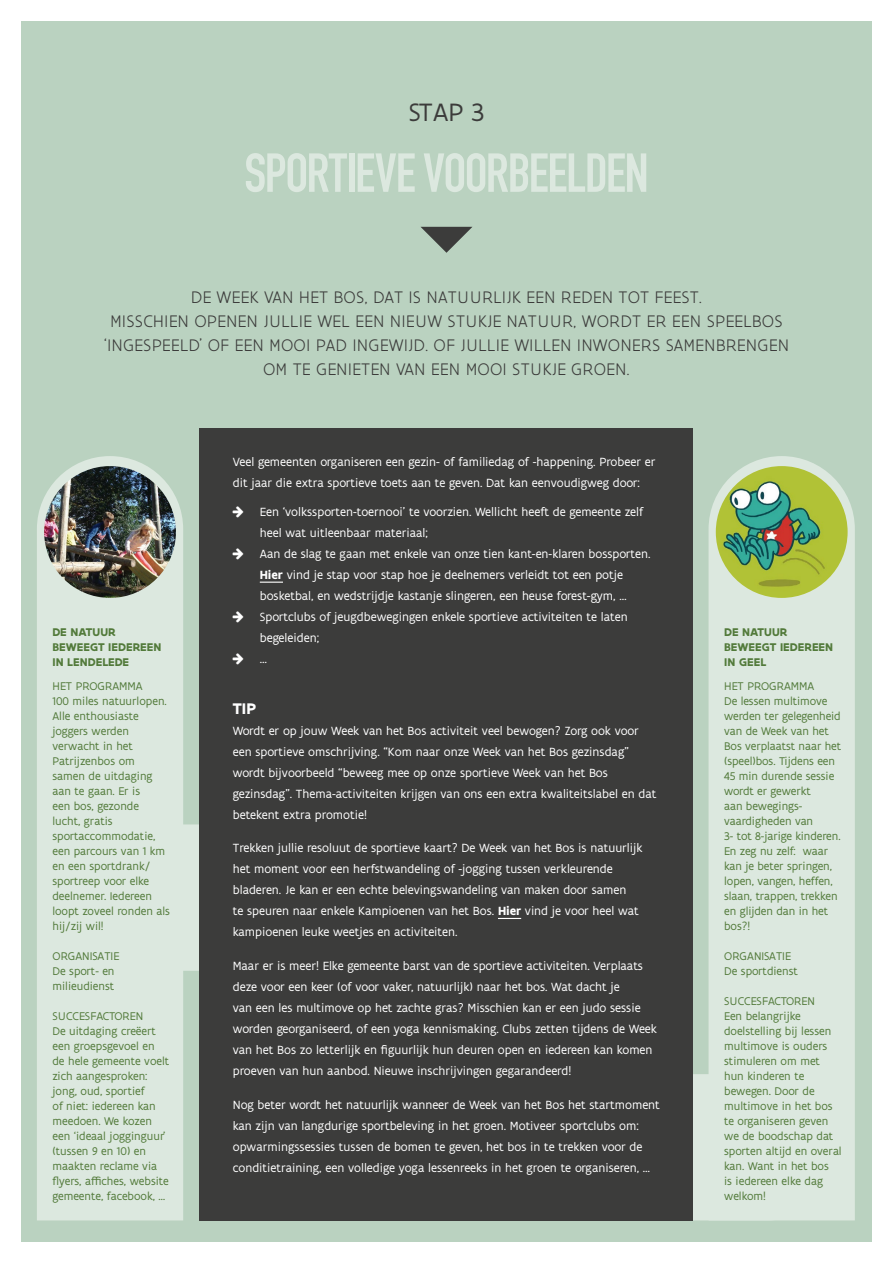
<style>
.page{position:relative;width:893px;height:1263px;background:#fff}
.page>*{position:absolute;margin:0;border:0;box-sizing:border-box;transform-origin:0 0}
.t1{font:700 54px "DIN Condensed";letter-spacing:-.025em;color:#dce8df}
.t2{font:27px "Flanders Art Sans";color:#3c3c3b}
.t3{font:300 18px/24px "Flanders Art Sans";letter-spacing:.005em;color:#3c3c3b;text-align:center}
.t4{font:700 16.5px "Flanders Art Sans";color:#fff}
.t5{font:12.75px/21px "Flanders Art Sans";color:#fff}
.t6{font:12px/15px "Flanders Art Sans";color:#527a3a}
.t7{font:700 12px/15px "Flanders Art Sans";letter-spacing:.005em;color:#527a3a}
.s1{font-weight:700}
</style>
<div class="page">
<div style="left:21px;top:21px;width:851px;height:1220px;background:#bad2c0"></div>
<div style="left:37px;top:456px;width:146px;height:764px;background:#dce8df"></div>
<div style="left:708px;top:456px;width:147px;height:764px;background:#dce8df"></div>
<div style="left:148px;top:824px;width:52px;height:147px;background:#dce8df"></div>
<div style="left:693px;top:1074px;width:148px;height:146px;background:#dce8df"></div>
<div style="left:200px;top:428px;width:493px;height:792px;background:#3c3c3b"></div>
<svg style="left:260px;top:582px;width:23px;height:1px"></svg>
<svg style="left:498px;top:918px;width:23px;height:1px"></svg>
<svg style="left:421px;top:227px;width:51px;height:26px"></svg>
<img style="left:44px;top:466px;width:132px;height:132px;border-radius:66px">
<img style="left:716px;top:466px;width:132px;height:132px;border-radius:66px">
<h2 class="t2" style="left:409px;top:95px;width:77px">STAP 3</h2>
<h1 class="t1" style="left:244px;top:141px;width:406px">SPORTIEVE VOORBEELDEN</h1>
<p class="t3" style="left:104px;top:286px;width:687px">DE WEEK VAN HET BOS, DAT IS NATUURLIJK EEN REDEN TOT FEEST.<br>MISSCHIEN OPENEN JULLIE WEL EEN NIEUW STUKJE NATUUR, WORDT ER EEN SPEELBOS ‘INGESPEELD’ OF EEN MOOI PAD INGEWIJD. OF JULLIE WILLEN INWONERS SAMENBRENGEN OM TE GENIETEN VAN EEN MOOI STUKJE GROEN.</p>
<p class="t7" style="left:53px;top:625px;width:111px">DE NATUUR<br>BEWEEGT IEDEREEN<br>IN LENDELEDE</p>
<p class="t6" style="left:52px;top:678px;width:119px">HET PROGRAMMA<br>100 miles natuurlopen.<br>Alle enthousiaste joggers werden verwacht in het<br>Patrijzenbos om samen de uitdaging aan te gaan. Er is<br>een bos, gezonde<br>lucht, gratis sportaccommodatie, een parcours van 1 km en een sportdrank/ sportreep voor elke deelnemer. Iedereen loopt zoveel ronden als hij/zij wil!</p>
<p class="t6" style="left:52px;top:948px;width:68px">ORGANISATIE<br>De sport- en milieudienst</p>
<p class="t6" style="left:52px;top:1008px;width:118px">SUCCESFACTOREN<br>De uitdaging creëert een groepsgevoel en de hele gemeente voelt zich aangesproken: jong, oud, sportief<br>of niet: iedereen kan meedoen. We kozen een ‘ideaal jogginguur’ (tussen 9 en 10) en maakten reclame via flyers, affiches, website gemeente, facebook, …</p>
<p class="t5" style="left:233px;top:451px;width:424px">Veel gemeenten organiseren een gezin- of familiedag of -happening. Probeer er dit jaar die extra sportieve toets aan te geven. Dat kan eenvoudigweg door:</p>
<p class="t5" style="left:260px;top:502px;width:392px">Een ‘volkssporten-toernooi’ te voorzien. Wellicht heeft de gemeente zelf heel wat uitleenbaar materiaal;<br>Aan de slag te gaan met enkele van onze tien kant-en-klaren bossporten.<br><span class="s1">Hier</span> vind je stap voor stap hoe je deelnemers verleidt tot een potje bosketbal, en wedstrijdje kastanje slingeren, een heuse forest-gym, … Sportclubs of jeugdbewegingen enkele sportieve activiteiten te laten begeleiden;<br>…</p>
<p class="t4" style="left:233px;top:698px;width:25px">TIP</p>
<p class="t5" style="left:233px;top:720px;width:425px">Wordt er op jouw Week van het Bos activiteit veel bewogen? Zorg ook voor een sportieve omschrijving. “Kom naar onze Week van het Bos gezinsdag” wordt bijvoorbeeld “beweeg mee op onze sportieve Week van het Bos gezinsdag”. Thema-activiteiten krijgen van ons een extra kwaliteitslabel en dat betekent extra promotie!</p>
<p class="t5" style="left:233px;top:838px;width:411px">Trekken jullie resoluut de sportieve kaart? De Week van het Bos is natuurlijk het moment voor een herfstwandeling of -jogging tussen verkleurende bladeren. Je kan er een echte belevingswandeling van maken door samen<br>te speuren naar enkele Kampioenen van het Bos. <span class="s1">Hier</span> vind je voor heel wat kampioenen leuke weetjes en activiteiten.</p>
<p class="t5" style="left:233px;top:956px;width:426px">Maar er is meer! Elke gemeente barst van de sportieve activiteiten. Verplaats deze voor een keer (of voor vaker, natuurlijk) naar het bos. Wat dacht je<br>van een les multimove op het zachte gras? Misschien kan er een judo sessie worden georganiseerd, of een yoga kennismaking. Clubs zetten tijdens de Week van het Bos zo letterlijk en figuurlijk hun deuren open en iedereen kan komen proeven van hun aanbod. Nieuwe inschrijvingen gegarandeerd!</p>
<p class="t5" style="left:233px;top:1094px;width:429px">Nog beter wordt het natuurlijk wanneer de Week van het Bos het startmoment kan zijn van langdurige sportbeleving in het groen. Motiveer sportclubs om: opwarmingssessies tussen de bomen te geven, het bos in te trekken voor de conditietraining, een volledige yoga lessenreeks in het groen te organiseren, …</p>
<p class="t7" style="left:724px;top:625px;width:111px">DE NATUUR<br>BEWEEGT IEDEREEN<br>IN GEEL</p>
<p class="t6" style="left:724px;top:678px;width:119px">HET PROGRAMMA<br>De lessen multimove werden ter gelegenheid van de Week van het<br>Bos verplaatst naar het (speel)bos. Tijdens een<br>45 min durende sessie wordt er gewerkt<br>aan bewegings&shy;vaardigheden van<br>3- tot 8-jarige kinderen.<br>En zeg nu zelf: waar kan je beter springen, lopen, vangen, heffen, slaan, trappen, trekken en glijden dan in het bos?!</p>
<p class="t6" style="left:724px;top:948px;width:75px">ORGANISATIE<br>De sportdienst</p>
<p class="t6" style="left:724px;top:993px;width:119px">SUCCESFACTOREN<br>Een belangrijke doelstelling bij lessen multimove is ouders stimuleren om met hun kinderen te bewegen. Door de multimove in het bos te organiseren geven we de boodschap dat sporten altijd en overal kan. Want in het bos<br>is iedereen elke dag welkom!</p>
</div>
